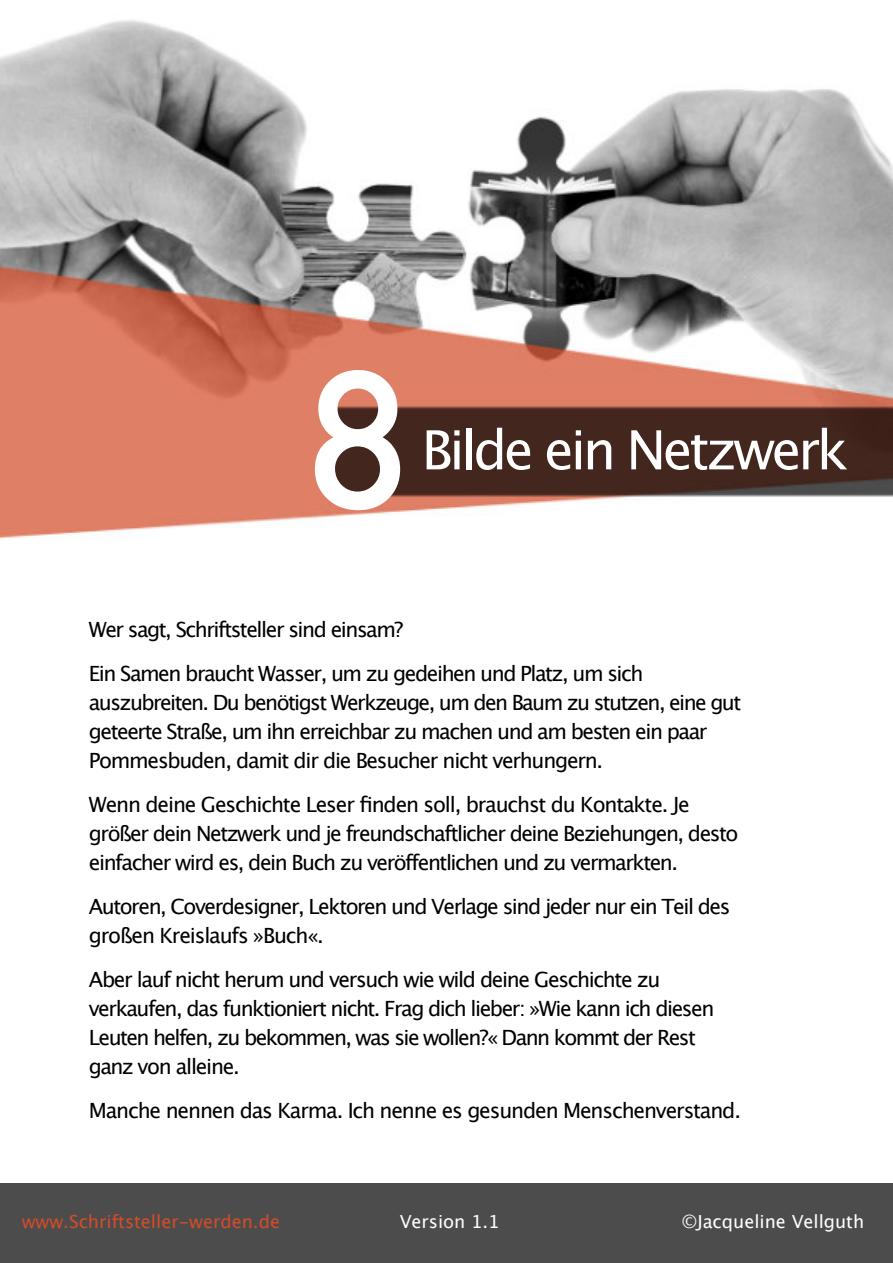
<style>
.page{position:relative;width:893px;height:1263px;background:#fff}
.page>*{position:absolute;margin:0;border:0;box-sizing:border-box;transform-origin:0 0}
.t1{font:500 180px "Futura";color:#fff}
.t2{font:54px "Lucida Grande";letter-spacing:-.065em;color:#fff}
.t3{font:21px/29px "Lucida Grande";letter-spacing:-.07em;color:#000}
.t4{font:18px "Lucida Grande";color:#fff}
.t5{font:18px "Lucida Grande";color:#d34d28}
</style>
<div class="page">
<div style="left:0;top:1183px;width:893px;height:80px;background:#4c4c4c"></div>
<img style="left:0;top:20px;width:893px;height:519px">
<h1 class="t1" style="left:302px;top:359px;width:113px">8</h1>
<h2 class="t2" style="left:422px;top:427px;width:428px">Bilde ein Netzwerk</h2>
<p class="t3" style="left:89px;top:609px;width:556px;line-height:44px">Wer sagt, Schriftsteller sind einsam?<br>Ein Samen braucht Wasser, um zu gedeihen und Platz, um sich</p>
<p class="t3" style="left:89px;top:689px;width:654px">auszubreiten. Du benötigst Werkzeuge, um den Baum zu stutzen, eine gut geteerte Straße, um ihn erreichbar zu machen und am besten ein paar<br>Pommesbuden, damit dir die Besucher nicht verhungern.</p>
<p class="t3" style="left:89px;top:791px;width:651px">Wenn deine Geschichte Leser finden soll, brauchst du Kontakte. Je größer dein Netzwerk und je freundschaftlicher deine Beziehungen, desto einfacher wird es, dein Buch zu veröffentlichen und zu vermarkten.</p>
<p class="t3" style="left:89px;top:893px;width:643px">Autoren, Coverdesigner, Lektoren und Verlage sind jeder nur ein Teil des großen Kreislaufs »Buch«.</p>
<p class="t3" style="left:89px;top:966px;width:627px">Aber lauf nicht herum und versuch wie wild deine Geschichte zu verkaufen, das funktioniert nicht. Frag dich lieber: »Wie kann ich diesen Leuten helfen, zu bekommen, was sie wollen?« Dann kommt der Rest ganz von alleine.</p>
<p class="t3" style="left:89px;top:1097px;width:654px">Manche nennen das Karma. Ich nenne es gesunden Menschenverstand.</p>
<p class="t5" style="left:22px;top:1214px;width:260px">www.Schriftsteller-werden.de</p>
<p class="t4" style="left:400px;top:1214px;width:101px">Version 1.1</p>
<p class="t4" style="left:682px;top:1214px;width:184px">©Jacqueline Vellguth</p>
</div>
